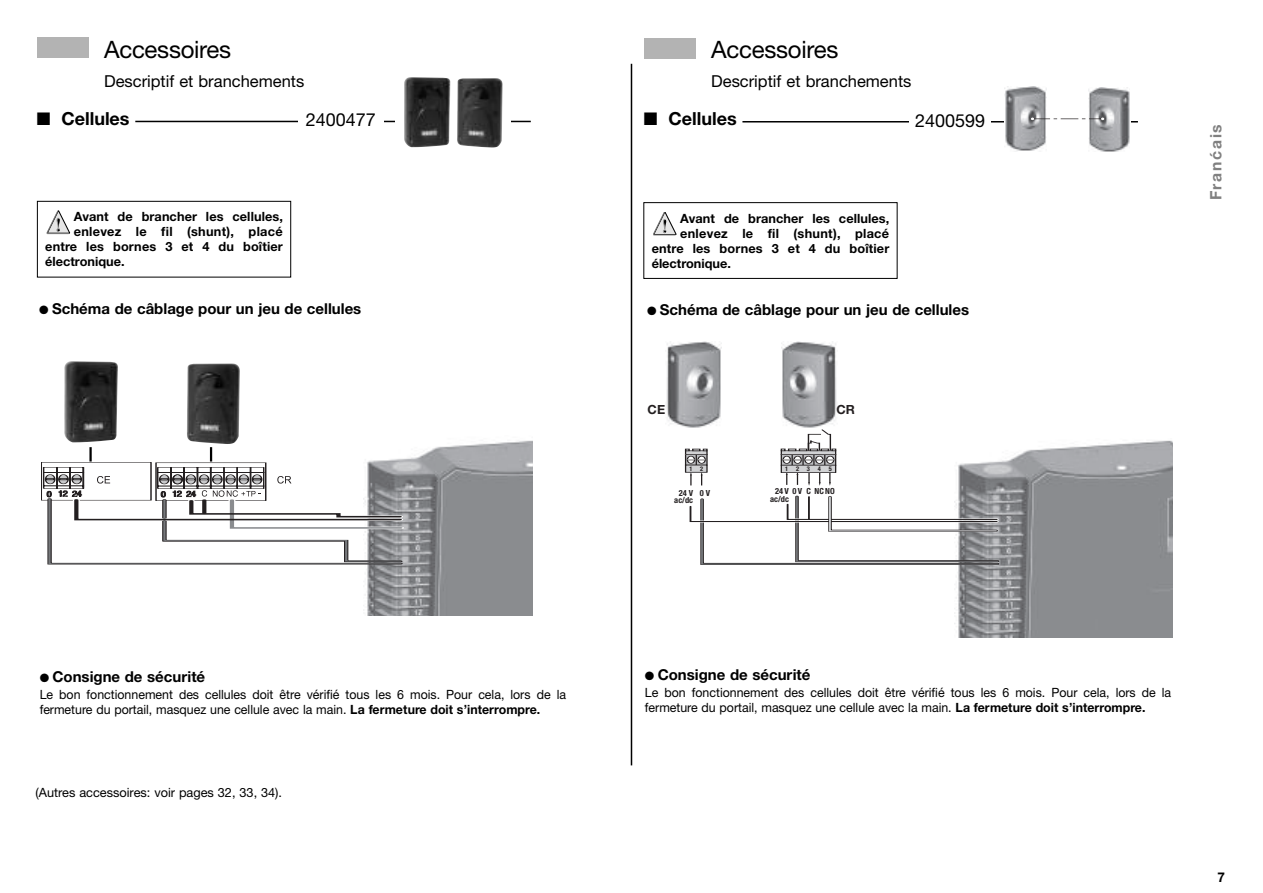
<style>
.page{position:relative;width:1263px;height:893px;background:#fff}
.page>*{position:absolute;margin:0;border:0;box-sizing:border-box;transform-origin:0 0}
.t1{font:24px "Helvetica Neue";letter-spacing:-.01em;color:#000}
.t2{font:700 18px "Helvetica Neue CE";color:#000}
.t3{font:18px "Helvetica Neue";color:#000}
.t4{font:16.5px "Helvetica Neue";color:#000}
.t5{font:700 15.75px "Helvetica Neue CE";letter-spacing:.11em;color:#808080}
.t6{font:700 15px "Helvetica Neue";color:#000}
.t7{font:700 15px "Helvetica Neue CE";color:#000}
.t8{font:700 13.5px "Helvetica Neue CE";color:#000}
.t9{font:12.75px/15px "Helvetica Neue";color:#000}
.t10{font:700 12.75px "Helvetica Neue";letter-spacing:.01em;color:#000}
.t11{font:700 12.6px "Helvetica Neue";color:#231f20}
.t12{font:700 condensed 8.4px/7.4px "Helvetica Neue";color:#231f20}
.t13{font:700 condensed 6.45px "Helvetica Neue";color:#231f20}
.s1{font-family:"Helvetica Neue CE";font-weight:700}
</style>
<div class="page">
<hr style="left:742px;top:121px;width:396px;height:2px;background:#000">
<div style="left:909px;top:108px;width:82px;height:27px;background:#fff"></div>
<div style="left:1005px;top:82px;width:126px;height:70px;background:#fff"></div>
<img style="left:1005px;top:86px;width:42px;height:65px">
<img style="left:1088px;top:88px;width:42px;height:64px">
<svg style="left:1031px;top:118px;width:73px;height:2px"></svg>
<img style="left:363px;top:440px;width:170px;height:176px">
<svg style="left:43px;top:467px;width:364px;height:98px"></svg>
<img style="left:64px;top:361px;width:54px;height:82px">
<img style="left:187px;top:363px;width:53px;height:81px">
<hr style="left:89px;top:447px;width:3px;height:14px;background:#000">
<svg style="left:210px;top:447px;width:2px;height:14px"></svg>
<div style="left:37px;top:37px;width:51px;height:21px;background:#b3b3b3"></div>
<hr style="left:135px;top:121px;width:396px;height:1px;background:#000">
<div style="left:395px;top:76px;width:116px;height:73px;background:#fff"></div>
<img style="left:404px;top:77px;width:99px;height:71px">
<div style="left:298px;top:108px;width:86px;height:27px;background:#fff"></div>
<div style="left:644px;top:38px;width:51px;height:20px;background:#b3b3b3"></div>
<img style="left:954px;top:440px;width:219px;height:197px">
<svg style="left:786px;top:473px;width:2px;height:12px"></svg>
<svg style="left:796px;top:473px;width:2px;height:12px"></svg>
<svg style="left:808px;top:473px;width:2px;height:13px"></svg>
<svg style="left:819px;top:473px;width:2px;height:13px"></svg>
<svg style="left:829px;top:473px;width:2px;height:13px"></svg>
<div style="left:781px;top:465px;width:55px;height:7px;background:#d1d2d4"></div>
<div style="left:781px;top:465px;width:55px;height:8px;border:1px solid #231f20"></div>
<svg style="left:781px;top:429px;width:55px;height:36px"></svg>
<div style="left:685px;top:465px;width:22px;height:7px;background:#d1d2d4"></div>
<svg style="left:685px;top:449px;width:22px;height:16px"></svg>
<svg style="left:690px;top:472px;width:2px;height:13px"></svg>
<svg style="left:701px;top:472px;width:2px;height:13px"></svg>
<img style="left:782px;top:341px;width:55px;height:87px">
<img style="left:666px;top:341px;width:55px;height:87px">
<svg style="left:689px;top:495px;width:312px;height:71px"></svg>
<hr style="left:808px;top:497px;width:2px;height:22px;background:#231f20">
<svg style="left:653px;top:212px;width:24px;height:24px"></svg>
<div style="left:643px;top:202px;width:254px;height:77px;border:1px solid #000"></div>
<svg style="left:47px;top:211px;width:24px;height:23px"></svg>
<div style="left:37px;top:201px;width:254px;height:76px;border:1px solid #000"></div>
<hr style="left:631px;top:64px;width:1px;height:701px;background:#000">
<h1 class="t1" style="left:104px;top:35px;width:129px">Accessoires</h1>
<p class="t4" style="left:104px;top:71px;width:202px">Descriptif et branchements</p>
<h2 class="t2" style="left:37px;top:112px;width:94px">■ Cellules</h2>
<h2 class="t3" style="left:306px;top:109px;width:72px">2400477</h2>
<p class="t10" style="left:74px;top:209px;width:211px">Avant de brancher les cellules,</p>
<p class="t10" style="left:74px;top:224px;width:210px">enlevez le fil (shunt), placé</p>
<p class="t10" style="left:45px;top:239px;width:239px">entre les bornes 3 et 4 du boîtier</p>
<p class="t10" style="left:45px;top:254px;width:81px">électronique.</p>
<h1 class="t1" style="left:711px;top:35px;width:129px">Accessoires</h1>
<p class="t4" style="left:711px;top:71px;width:202px">Descriptif et branchements</p>
<h2 class="t2" style="left:644px;top:112px;width:94px">■ Cellules</h2>
<h2 class="t3" style="left:915px;top:110px;width:72px">2400599</h2>
<p class="t10" style="left:680px;top:210px;width:211px">Avant de brancher les cellules,</p>
<p class="t10" style="left:680px;top:225px;width:210px">enlevez le fil (shunt), placé</p>
<p class="t10" style="left:652px;top:240px;width:239px">entre les bornes 3 et 4 du boîtier</p>
<p class="t10" style="left:652px;top:255px;width:81px">électronique.</p>
<p class="t6" style="left:39px;top:299px;width:324px">● Schéma de câblage pour un jeu de cellules</p>
<p class="t6" style="left:647px;top:300px;width:324px">● Schéma de câblage pour un jeu de cellules</p>
<p class="t11" style="left:648px;top:405px;width:19px">CE</p>
<p class="t11" style="left:836px;top:405px;width:20px">CR</p>
<p class="t12" style="left:678px;top:497px;width:16px">c/dc</p>
<p class="t13" style="left:796px;top:466px;width:37px">2345</p>
<p class="t12" style="left:774px;top:488px;width:16px">24 V c/dc</p>
<p class="t12" style="left:798px;top:488px;width:38px">V C NCNO</p>
<p class="t5" style="left:1210px;top:200px;width:78px;rotate:-90deg">Franćais</p>
<p class="t7" style="left:40px;top:671px;width:167px">● Consigne de sécurité</p>
<p class="t9" style="left:40px;top:687px;width:528px">Le bon fonctionnement des cellules doit être vérifié tous les 6 mois. Pour cela, lors de la fermeture du portail, masquez une cellule avec la main. <span class="s1">La fermeture doit s’interrompre.</span></p>
<p class="t9" style="left:36px;top:785px;width:248px">(Autres accessoires: voir pages 32, 33, 34).</p>
<p class="t7" style="left:645px;top:669px;width:167px">● Consigne de sécurité</p>
<p class="t9" style="left:645px;top:685px;width:528px">Le bon fonctionnement des cellules doit être vérifié tous les 6 mois. Pour cela, lors de la fermeture du portail, masquez une cellule avec la main. <span class="s1">La fermeture doit s’interrompre.</span></p>
<p class="t8" style="left:1217px;top:872px;width:9px">7</p>
</div>
